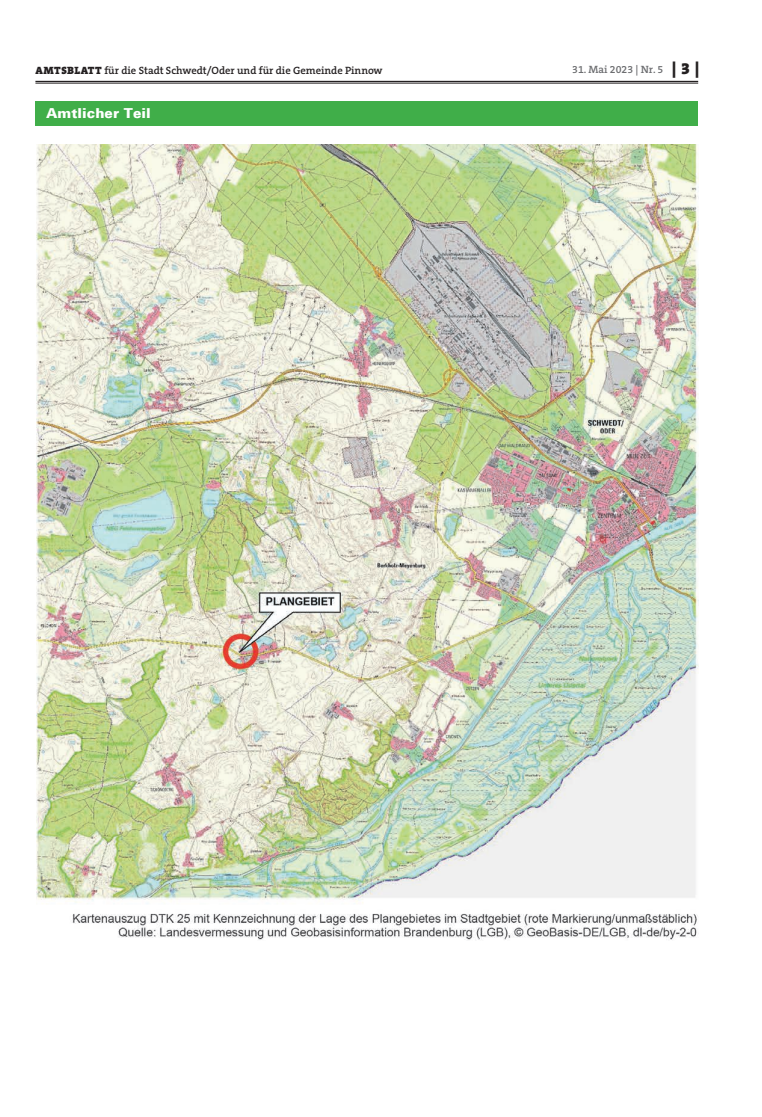
<style>
.page{position:relative;width:762px;height:1117px;background:#fff}
.page>*{position:absolute;margin:0;border:0;box-sizing:border-box;transform-origin:0 0}
.t1{font:900 13.75px "Univers 75";letter-spacing:.005em;color:#fff}
.t2{font:600 10.62px "The Serif B W6";color:#231f20}
.t3{font:600 10.62px "The Serif B W6";color:#6c6d70}
.s1{font-family:"The Serif B W9";font-weight:900}
.s2{font-family:"The Serif B W9";font-weight:900;font-size:16.25px;color:#231f20}
</style>
<div class="page">
<hr style="left:35px;top:81px;width:663px;height:1px;background:#231f20">
<hr style="left:35px;top:83px;width:663px;height:1px;background:#231f20">
<div style="left:35px;top:101px;width:663px;height:25px;background:#40ae49"></div>
<img style="left:36px;top:144px;width:662px;height:796px">
<p class="t2" style="left:36px;top:63px;width:349px"><span class="s1">AMTSBLATT</span> für die Stadt Schwedt/Oder und für die Gemeinde Pinnow</p>
<p class="t3" style="left:572px;top:63px;width:129px">31. Mai 2023 | Nr. 5 <span class="s2">| 3 |</span></p>
<p class="t1" style="left:46px;top:104px;width:106px">Amtlicher Teil</p>
</div>
